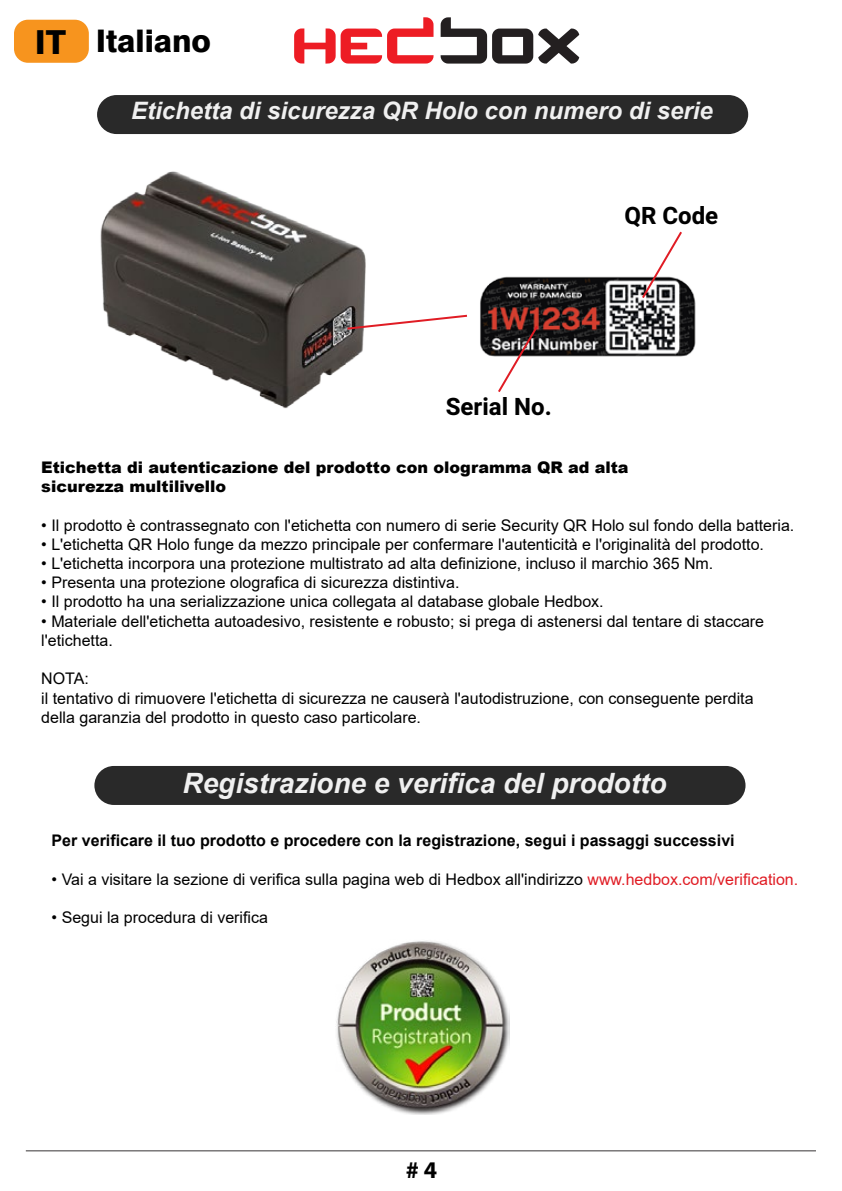
<style>
.page{position:relative;width:842px;height:1191px;background:#fff}
.page>*{position:absolute;margin:0;border:0;box-sizing:border-box;transform-origin:0 0}
.t1{font:800 31.2px "Swiss 721 BT";color:#000}
.t2{font:italic 700 28px "Arial";color:#f0f0f0}
.t3{font:italic 700 24px "Arial";color:#f0f0f0}
.t4{font:700 24px "Heebo";color:#000}
.t5{font:700 24px "Myriad Pro";color:#000}
.t6{font:16px/19.2px "Arial";color:#000}
.t7{font:700 16px "Arial";color:#000}
.t8{font:900 16px/19.2px "Arial";color:#000}
.s1{font-size:33.2px}
.s2{color:#e01c24}
</style>
<div class="page">
<hr style="left:26px;top:1150px;width:790px;height:1px;background:#373435">
<svg style="left:294px;top:17px;width:139px;height:47px"></svg>
<svg style="left:441px;top:17px;width:138px;height:47px"></svg>
<img style="left:480px;top:276px;width:216px;height:81px">
<svg style="left:640px;top:231px;width:44px;height:69px"></svg>
<svg style="left:496px;top:323px;width:44px;height:69px"></svg>
<div style="left:97px;top:95px;width:651px;height:39px;background:#292929;border-radius:19px"></div>
<div style="left:94px;top:766px;width:651px;height:39px;background:#292929;border-radius:19px"></div>
<img style="left:336px;top:941px;width:174px;height:173px">
<img style="left:97px;top:103px;width:289px;height:306px">
<svg style="left:345px;top:313px;width:122px;height:18px"></svg>
<div style="left:14px;top:20px;width:75px;height:43px;background:#f7941e;border-radius:14px"></div>
<h1 class="t1" style="left:35px;top:22px;width:178px"><span class="s1">IT</span> Italiano</h1>
<h3 class="t3" style="left:131px;top:95px;width:583px">Etichetta di sicurezza QR Holo con numero di serie</h3>
<h3 class="t4" style="left:446px;top:390px;width:107px">Serial No.</h3>
<h3 class="t4" style="left:624px;top:199px;width:95px">QR Code</h3>
<p class="t8" style="left:41px;top:457px;width:589px">Etichetta di autenticazione del prodotto con ologramma QR ad alta sicurezza multilivello</p>
<p class="t6" style="left:41px;top:515px;width:755px">• Il prodotto è contrassegnato con l'etichetta con numero di serie Security QR Holo sul fondo della batteria.</p>
<p class="t6" style="left:41px;top:534px;width:724px">• L'etichetta QR Holo funge da mezzo principale per confermare l'autenticità e l'originalità del prodotto.</p>
<p class="t6" style="left:41px;top:554px;width:674px">• L'etichetta incorpora una protezione multistrato ad alta definizione, incluso il marchio 365 Nm.</p>
<p class="t6" style="left:41px;top:573px;width:420px">• Presenta una protezione olografica di sicurezza distintiva.</p>
<p class="t6" style="left:41px;top:592px;width:564px">• Il prodotto ha una serializzazione unica collegata al database globale Hedbox.</p>
<p class="t6" style="left:41px;top:611px;width:724px">• Materiale dell'etichetta autoadesivo, resistente e robusto; si prega di astenersi dal tentare di staccare l'etichetta.</p>
<p class="t6" style="left:41px;top:669px;width:714px">NOTA:<br>il tentativo di rimuovere l'etichetta di sicurezza ne causerà l'autodistruzione, con conseguente perdita della garanzia del prodotto in questo caso particolare.</p>
<h2 class="t2" style="left:182px;top:764px;width:485px">Registrazione e verifica del prodotto</h2>
<p class="t7" style="left:52px;top:829px;width:684px">Per verificare il tuo prodotto e procedere con la registrazione, segui i passaggi successivi</p>
<p class="t6" style="left:52px;top:869px;width:748px">• Vai a visitare la sezione di verifica sulla pagina web di Hedbox all'indirizzo <span class="s2">www.hedbox.com/verification.</span></p>
<p class="t6" style="left:52px;top:908px;width:218px">• Segui la procedura di verifica</p>
<h3 class="t5" style="left:406px;top:1154px;width:33px"># 4</h3>
</div>
